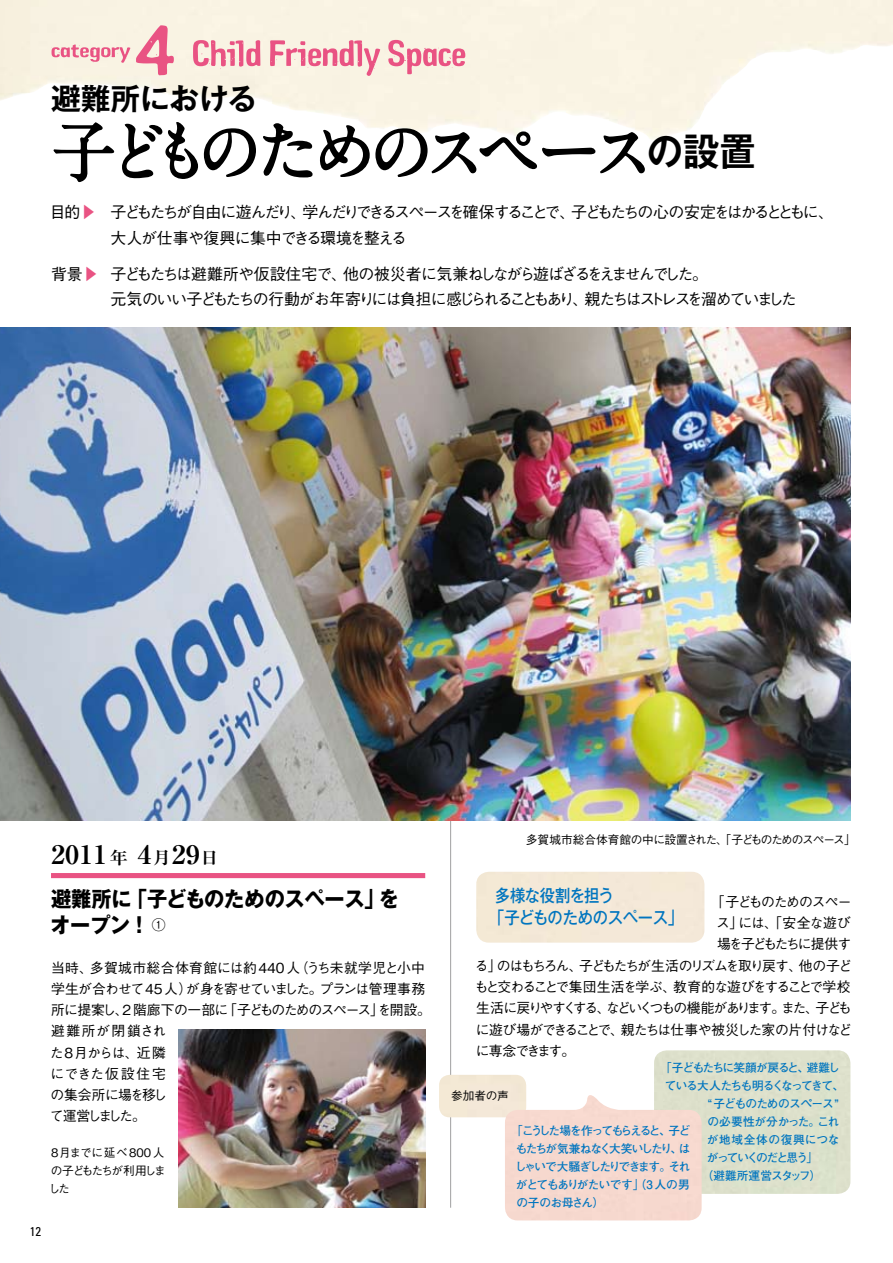
<style>
.page{position:relative;width:893px;height:1263px;background:#fff}
.page>*{position:absolute;margin:0;border:0;box-sizing:border-box;transform-origin:0 0}
.t1{font:700 65.85px "A1 Mincho Std";letter-spacing:-.18em;color:#000}
.t2{font:700 29.7px "Gothic MB101 Pr 5 De";letter-spacing:-.005em;color:#000}
.t3{font:700 25.5px "Ryumin Pr 5";color:#000;scale:1.1 1}
.t4{font:700 21.3px/25.5px "Gothic MB101 Pr 5";letter-spacing:-.01em;color:#000;scale:.95 1}
.t5{font:500 16.95px/21.3px "Gothic MB101 Pr 5";letter-spacing:-.025em;color:#0075bf;scale:.9 1}
.t6{font:500 15.9px/25.5px "Gothic BBB Pr 5";letter-spacing:-.13em;color:#000}
.t7{font:500 13.8px/21.3px "Gothic BBB Pr 5";letter-spacing:-.04em;color:#000}
.t8{font:500 13.8px "Gothic BBB Pr 5";letter-spacing:-.075em;color:#000}
.t9{font:500 13.8px "Gothic BBB Pr 5";letter-spacing:-.13em;color:#000}
.t10{font:500 13.8px "Gothic BBB Pr 5";letter-spacing:-.16em;color:#000}
.t11{font:500 13.8px "Gothic BBB Pr 5";letter-spacing:-.095em;color:#000}
.t12{font:500 13.8px "Gothic BBB Pr 5";letter-spacing:-.135em;color:#000}
.t13{font:condensed 12.75px "Univers";color:#000}
.t14{font:700 11.7px/18px "Futo Go B101 Pr 5";letter-spacing:-.095em;color:#0075bf;text-align:justify}
.t15{font:500 11.7px "Gothic BBB Pr 5";letter-spacing:-.07em;color:#000}
.t16{font:500 11.7px/18px "Gothic BBB Pr 5";letter-spacing:-.03em;color:#000;text-align:justify}
.t17{font:700 11.7px "Futo Go B101 Pr 5";letter-spacing:-.115em;color:#0075bf}
.t18{font:700 11.7px "Futo Go B101 Pr 5";letter-spacing:-.075em;color:#0075bf}
.t19{font:700 11.7px "Futo Go B101 Pr 5";letter-spacing:-.025em;color:#0075bf}
.t20{font:700 11.7px "Futo Go B101 Pr 5";letter-spacing:.04em;color:#0075bf}
.t21{font:700 11.7px "Futo Go B101 Pr 5";letter-spacing:-.155em;color:#0075bf}
.t22{font:700 11.7px "Futo Go B101 Pr 5";letter-spacing:-.03em;color:#0075bf}
.s1{color:#e95383}
.s2{font-size:16.95px}
.s3{font-family:"Gothic BBB Pr 5";font-weight:500;font-size:13.8px}
</style>
<div class="page">
<hr style="left:450px;top:808px;width:1px;height:400px;background:#9f9fa0">
<div style="left:51px;top:873px;width:374px;height:5px;background:#e95383"></div>
<img style="left:0;top:327px;width:850px;height:494px">
<svg style="left:53px;top:122px;width:62px;height:61px"></svg>
<svg style="left:122px;top:122px;width:191px;height:57px"></svg>
<svg style="left:320px;top:119px;width:326px;height:58px"></svg>
<svg style="left:51px;top:25px;width:123px;height:50px;background:#f5d1ce"></svg>
<img style="left:179px;top:1029px;width:246px;height:179px">
<div style="left:439px;top:1075px;width:87px;height:42px;background:#f4e8d5"></div>
<svg style="left:193px;top:40px;width:272px;height:36px;background:#f3c1c5"></svg>
<h2 class="t2" style="left:51px;top:74px;width:208px">避難所における</h2>
<h1 class="t1" style="left:51px;top:98px;width:706px">子どものためのスペース<sup>の設置</sup></h1>
<p class="t6" style="left:111px;top:198px;width:725px;text-indent:-61px">目的<span class="s1">▶</span> 子どもたちが自由に遊んだり、学んだりできるスペースを確保することで、子どもたちの心の安定をはかるとともに、大人が仕事や復興に集中できる環境を整える</p>
<p class="t6" style="left:111px;top:260px;width:688px;text-indent:-60px">背景<span class="s1">▶</span> 子どもたちは避難所や仮設住宅で、他の被災者に気兼ねしながら遊ばざるをえませんでした。<br>元気のいい子どもたちの行動がお年寄りには負担に感じられることもあり、親たちはストレスを溜めていました</p>
<h3 class="t3" style="left:51px;top:835px;width:154px">2011<span class="s2">年</span> 4<span class="s2">月</span>29<span class="s2">日</span></h3>
<h3 class="t4" style="left:50px;top:885px;width:368px">避難所に「子どものためのスペース」をオープン！ <span class="s3">①</span></h3>
<p class="t7" style="left:50px;top:955px;width:383px">当時、多賀城市総合体育館には約440人（うち未就学児と小中学生が合わせて45 人）が身を寄せていました。プランは管理事務所に提案し、2 階廊下の一部に「子どものためのスペース」を開設。避難所が閉鎖され<br>た8月からは、近隣<br>にできた仮設住宅<br>の集会所に場を移し<br>て運営しました。</p>
<p class="t16" style="left:49px;top:1142px;width:119px">8月までに延べ800人の子どもたちが利用しました</p>
<p class="t13" style="left:30px;top:1223px;width:13px">12</p>
<p class="t15" style="left:526px;top:830px;width:331px">多賀城市総合体育館の中に設置された、「子どものためのスペース」</p>
<p class="t5" style="left:489px;top:884px;width:217px;text-indent:6px">多様な役割を担う<br>「子どものためのスペース」</p>
<p class="t8" style="left:711px;top:891px;width:142px">「子どものためのスペー</p>
<p class="t8" style="left:716px;top:912px;width:136px">ス」には、「安全な遊び</p>
<p class="t12" style="left:717px;top:933px;width:135px">場を子どもたちに提供す</p>
<p class="t9" style="left:475px;top:954px;width:379px">る」のはもちろん、子どもたちが生活のリズムを取り戻す、他の子ど</p>
<p class="t11" style="left:474px;top:976px;width:378px">もと交わることで集団生活を学ぶ、教育的な遊びをすることで学校</p>
<p class="t10" style="left:476px;top:997px;width:377px">生活に戻りやすくする、などいくつもの機能があります。また、子ども</p>
<p class="t8" style="left:476px;top:1018px;width:378px">に遊び場ができることで、親たちは仕事や被災した家の片付けなど</p>
<p class="t9" style="left:476px;top:1039px;width:101px">に専念できます。</p>
<p class="t16" style="left:451px;top:1085px;width:59px">参加者の声</p>
<p class="t14" style="left:660px;top:1057px;width:182px">「子どもたちに笑顔が戻ると、避難し</p>
<p class="t17" style="left:665px;top:1076px;width:181px">ている大人たちも明るくなってきて、</p>
<p class="t18" style="left:708px;top:1094px;width:133px">“ 子どものためのスペース”</p>
<p class="t19" style="left:707px;top:1112px;width:133px">の必要性が分かった。これ</p>
<p class="t20" style="left:707px;top:1130px;width:134px">が地域全体の復興につな</p>
<p class="t21" style="left:707px;top:1148px;width:113px">がっていくのだと思う」</p>
<p class="t22" style="left:702px;top:1166px;width:122px">（避難所運営スタッフ）</p>
<p class="t14" style="left:515px;top:1120px;width:177px;text-indent:-4px">「こうした場を作ってもらえると、子どもたちが気兼ねなく大笑いしたり、はしゃいで大騒ぎしたりできます。それがとてもありがたいです」（3 人の男の子のお母さん）</p>
</div>
